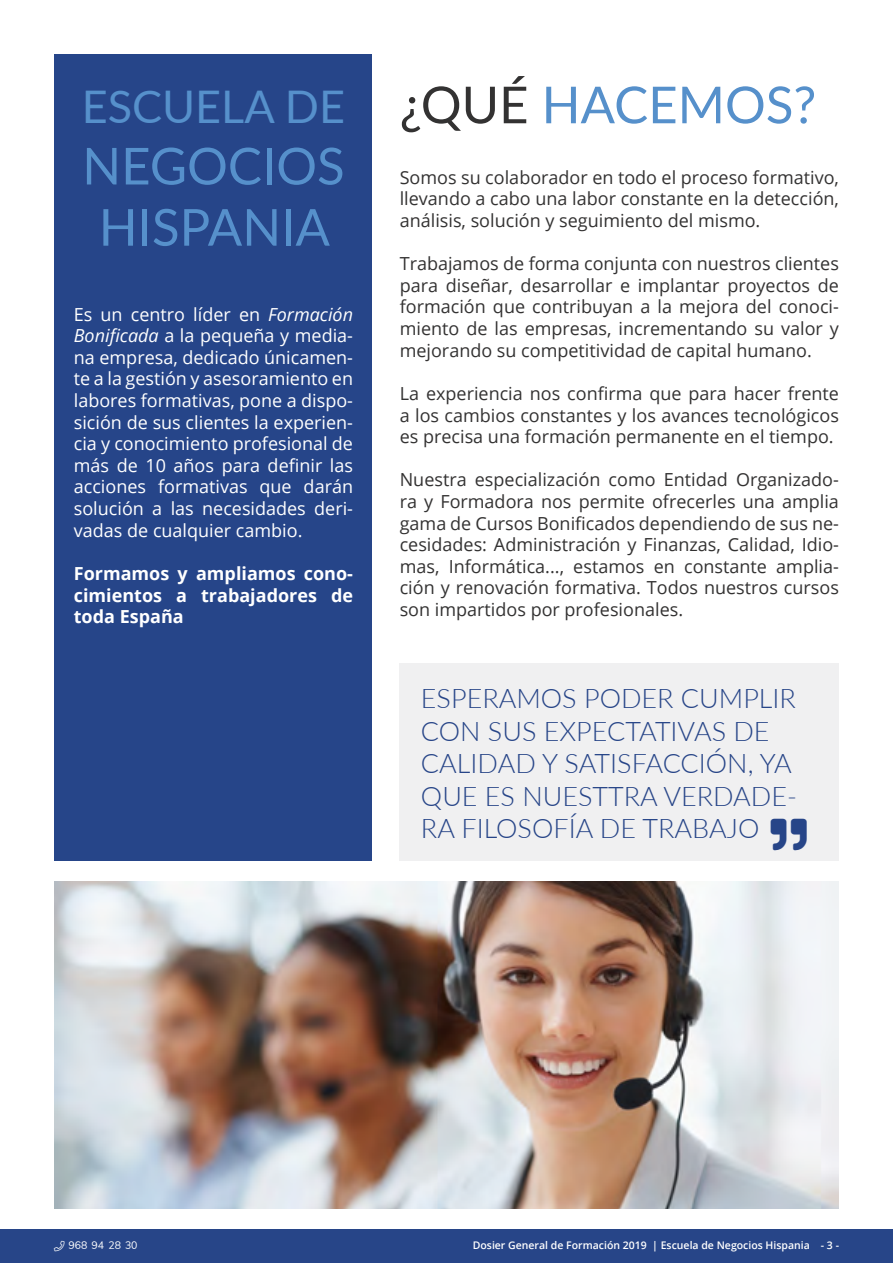
<style>
.page{position:relative;width:893px;height:1263px;background:#fff}
.page>*{position:absolute;margin:0;border:0;box-sizing:border-box;transform-origin:0 0}
.t1{font:51px/61.2px "Lato";color:#5690cb;text-align:center}
.t2{font:45px "Lato";color:#5690cb}
.t3{font:300 27px/32.4px "Lato";color:#274588}
.t4{font:18px/21.6px "Open Sans";color:#333232;text-align:justify}
.t5{font:18px/21.6px "Open Sans";color:#fff;text-align:justify}
.t6{font:700 18px/21.6px "Open Sans";color:#fff;text-align:justify}
.t7{font:600 10.5px "Open Sans";color:#fff}
.s1{font-style:italic}
.s2{color:#333232}
</style>
<div class="page">
<div style="left:0;top:1229px;width:893px;height:34px;background:#274588"></div>
<div style="left:55px;top:55px;width:317px;height:806px;background:#264589"></div>
<img style="left:54px;top:882px;width:785px;height:327px">
<div style="left:400px;top:663px;width:439px;height:198px;background:#f0f0f1"></div>
<h2 class="t2" style="left:82px;top:75px;width:265px">ESCUELA DE</h2>
<h1 class="t1" style="left:82px;top:133px;width:264px">NEGOCIOS<br>HISPANIA</h1>
<p class="t5" style="left:74px;top:303px;width:281px">Es un centro líder en <span class="s1">Formación Bonificada</span> a la pequeña y media&shy;na empresa, dedicado únicamen&shy;te a la gestión y asesoramiento en labores formativas, pone a dispo&shy;sición de sus clientes la experien&shy;cia y conocimiento profesional de más de 10 años para definir las acciones formativas que darán solución a las necesidades deri&shy;vadas de cualquier cambio.</p>
<p class="t6" style="left:74px;top:562px;width:281px">Formamos y ampliamos cono&shy;cimientos a trabajadores de toda España</p>
<h1 class="t1" style="left:400px;top:72px;width:418px"><span class="s2">¿QUÉ</span> HACEMOS?</h1>
<p class="t4" style="left:400px;top:166px;width:441px">Somos su colaborador en todo el proceso formativo, llevando a cabo una labor constante en la detección, análisis, solución y seguimiento del mismo.</p>
<p class="t4" style="left:400px;top:252px;width:441px">Trabajamos de forma conjunta con nuestros clientes para diseñar, desarrollar e implantar proyectos de formación que contribuyan a la mejora del conoci&shy;miento de las empresas, incrementando su valor y mejorando su competitividad de capital humano.</p>
<p class="t4" style="left:400px;top:382px;width:441px">La experiencia nos confirma que para hacer frente a los cambios constantes y los avances tecnológicos es precisa una formación permanente en el tiempo.</p>
<p class="t4" style="left:400px;top:468px;width:441px">Nuestra especialización como Entidad Organizado&shy;ra y Formadora nos permite ofrecerles una amplia gama de Cursos Bonificados dependiendo de sus ne&shy;cesidades: Administración y Finanzas, Calidad, Idio&shy;mas, Informática..., estamos en constante amplia&shy;ción y renovación formativa. Todos nuestros cursos son impartidos por profesionales.</p>
<h3 class="t3" style="left:421px;top:681px;width:378px">ESPERAMOS PODER CUMPLIR<br>CON SUS EXPECTATIVAS DE<br>CALIDAD Y SATISFACCIÓN, YA<br>QUE ES NUESTTRA VERDADE-<br>RA FILOSOFÍA DE TRABAJO</h3>
<p class="t7" style="left:473px;top:1238px;width:368px">Dosier General de Formación 2019 | Escuela de Negocios Hispania - 3 -</p>
</div>
